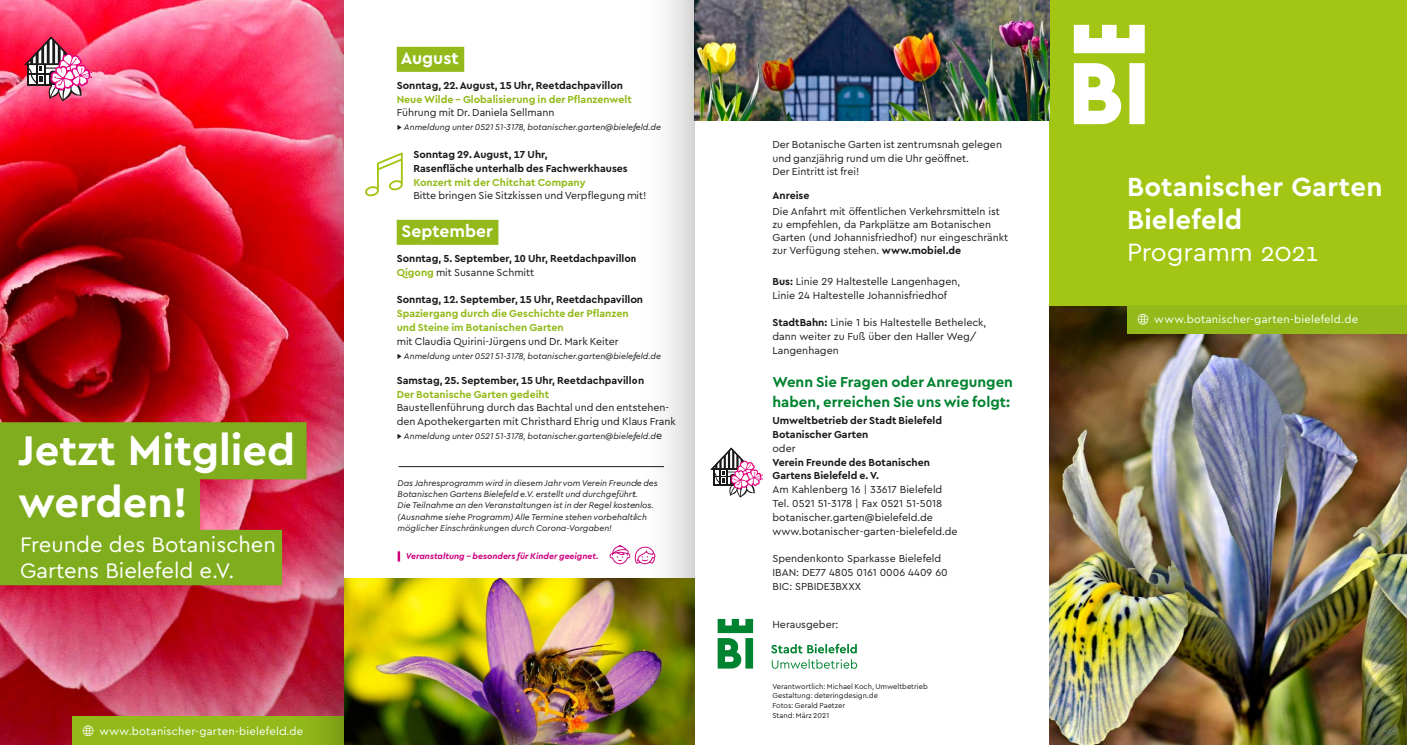
<style>
.page{position:relative;width:1407px;height:745px;background:#fff}
.page>*{position:absolute;margin:0;border:0;box-sizing:border-box;transform-origin:0 0}
.t1{font:700 43.38px/52.1px "Cera Bielefeld";color:#fff}
.t2{font:700 27.5px/33px "Cera Bielefeld";letter-spacing:.01em;color:#fff}
.t3{font:26.25px "Cera Bielefeld";letter-spacing:-.01em;color:#fff}
.t4{font:22px/26.4px "Cera Bielefeld";color:#fff}
.t5{font:700 17.5px "Cera Bielefeld";color:#fff}
.t6{font:700 15px/19.5px "Cera Bielefeld";color:#008330}
.t7{font:11.25px "Cera Bielefeld";letter-spacing:.02em;color:#fff}
.t8{font:10.62px/13.9px "Cera Bielefeld";color:#1a1a18}
.t9{font:700 10.62px/13.9px "Cera Bielefeld";color:#1a1a18}
.t10{font:700 10.62px/13.8px "Cera Bielefeld";color:#93ba1a}
.t11{font:italic 8.75px/11.2px "Cera Bielefeld";color:#1a1a18}
.t12{font:italic 700 8.75px "Cera Bielefeld";color:#cd007e}
.t13{font:7.5px/9.8px "Cera Bielefeld";color:#1a1a18}
.s1{font-style:normal;font-size:10.62px}
.s2{color:#93ba1a}
.s3{font-weight:400}
.s4{font-weight:700}
</style>
<div class="page">
<img style="left:1049px;top:305px;width:358px;height:439px">
<div style="left:1049px;top:0;width:358px;height:305px;background:#a2c613"></div>
<div style="left:1127px;top:305px;width:280px;height:28px;background:#93ba1a"></div>
<svg style="left:1137px;top:313px;width:11px;height:11px"></svg>
<svg style="left:1074px;top:25px;width:70px;height:99px"></svg>
<svg style="left:717px;top:618px;width:36px;height:50px"></svg>
<svg style="left:771px;top:643px;width:86px;height:25px"></svg>
<svg style="left:711px;top:447px;width:52px;height:50px"></svg>
<div style="left:397px;top:47px;width:67px;height:25px;background:#93ba1a"></div>
<div style="left:397px;top:220px;width:101px;height:25px;background:#93ba1a"></div>
<svg style="left:398px;top:551px;width:2px;height:10px"></svg>
<hr style="left:398px;top:466px;width:266px;height:1px;background:#1a1a18">
<svg style="left:609px;top:545px;width:26px;height:19px"></svg>
<img style="left:694px;top:0;width:355px;height:120px">
<img style="left:344px;top:578px;width:291px;height:166px">
<img style="left:0;top:0;width:284px;height:744px">
<div style="left:0;top:422px;width:306px;height:57px;background:#80ad1e"></div>
<div style="left:0;top:474px;width:200px;height:57px;background:#80ad1e"></div>
<div style="left:72px;top:716px;width:272px;height:28px;background:#93ba1a"></div>
<svg style="left:83px;top:725px;width:10px;height:10px"></svg>
<div style="left:0;top:529px;width:282px;height:29px;background:#80ad1e"></div>
<div style="left:0;top:556px;width:282px;height:29px;background:#80ad1e"></div>
<svg style="left:25px;top:37px;width:67px;height:64px"></svg>
<svg style="left:365px;top:152px;width:38px;height:44px"></svg>
<img style="left:284px;top:0;width:60px;height:744px">
<svg style="left:635px;top:0;width:59px;height:744px"></svg>
<h1 class="t1" style="left:18px;top:422px;width:278px">Jetzt Mitglied werden!</h1>
<h3 class="t4" style="left:20px;top:530px;width:257px">Freunde des Botanischen<br>Gartens Bielefeld e.V.</h3>
<p class="t7" style="left:99px;top:723px;width:205px">www.botanischer-garten-bielefeld.de</p>
<h3 class="t5" style="left:401px;top:47px;width:59px">August</h3>
<p class="t9" style="left:397px;top:78px;width:228px">Sonntag, 22. August, 15 Uhr, Reetdachpavillon</p>
<p class="t10" style="left:397px;top:92px;width:237px">Neue Wilde – Globalisierung in der Pflanzenwelt</p>
<p class="t8" style="left:397px;top:105px;width:159px">Führung mit Dr. Daniela Sellmann</p>
<p class="t11" style="left:397px;top:121px;width:266px"><span class="s1">▸</span> Anmeldung unter 0521 51-3178, botanischer.garten@bielefeld.de</p>
<p class="t9" style="left:413px;top:147px;width:216px">Sonntag 29. August, 17 Uhr,<br>Rasenfläche unterhalb des Fachwerkhauses</p>
<p class="t10" style="left:413px;top:175px;width:174px">Konzert mit der Chitchat Company</p>
<p class="t8" style="left:413px;top:188px;width:235px">Bitte bringen Sie Sitzkissen und Verpflegung mit!</p>
<h3 class="t5" style="left:402px;top:220px;width:93px">September</h3>
<p class="t9" style="left:397px;top:251px;width:242px">Sonntag, 5. September, 10 Uhr, Reetdachpavillon<br><span class="s2">Qigong</span> <span class="s3">mit Susanne Schmitt</span></p>
<p class="t9" style="left:397px;top:292px;width:248px">Sonntag, 12. September, 15 Uhr, Reetdachpavillon</p>
<p class="t10" style="left:397px;top:306px;width:233px">Spaziergang durch die Geschichte der Pflanzen und Steine im Botanischen Garten</p>
<p class="t8" style="left:397px;top:333px;width:223px">mit Claudia Quirini-Jürgens und Dr. Mark Keiter</p>
<p class="t11" style="left:397px;top:349px;width:266px"><span class="s1">▸</span> Anmeldung unter 0521 51-3178, botanischer.garten@bielefeld.de</p>
<p class="t9" style="left:397px;top:372px;width:249px">Samstag, 25. September, 15 Uhr, Reetdachpavillon</p>
<p class="t10" style="left:397px;top:386px;width:154px">Der Botanische Garten gedeiht</p>
<p class="t8" style="left:397px;top:400px;width:281px">Baustellenführung durch das Bachtal und den entstehen&shy;den Apothekergarten mit Christhard Ehrig und Klaus Frank</p>
<p class="t11" style="left:397px;top:430px;width:267px"><span class="s1">▸</span> Anmeldung unter 0521 51-3178, botanischer.garten@bielefeld.d<span class="s1">e</span></p>
<p class="t11" style="left:398px;top:476px;width:262px">Das Jahresprogramm wird in diesem Jahr vom Verein Freunde des Botanischen Gartens Bielefeld e.V. erstellt und durchgeführt.<br>Die Teilnahme an den Veranstaltungen ist in der Regel kostenlos. (Ausnahme siehe Programm) Alle Termine stehen vorbehaltlich möglicher Einschränkungen durch Corona-Vorgaben!</p>
<p class="t12" style="left:406px;top:550px;width:194px">Veranstaltung – besonders für Kinder geeignet.</p>
<p class="t8" style="left:772px;top:137px;width:231px">Der Botanische Garten ist zentrumsnah gelegen und ganzjährig rund um die Uhr geöffnet.<br>Der Eintritt ist frei!</p>
<p class="t9" style="left:772px;top:188px;width:39px">Anreise</p>
<p class="t8" style="left:772px;top:205px;width:237px;line-height:12.8px">Die Anfahrt mit öffentlichen Verkehrsmitteln ist zu empfehlen, da Parkplätze am Botanischen Garten (und Johannisfriedhof) nur eingeschränkt zur Verfügung stehen. <span class="s4">www.mobiel.de</span></p>
<p class="t8" style="left:772px;top:273px;width:189px"><span class="s4">Bus:</span> Linie 29 Haltestelle Langenhagen,<br>Linie 24 Haltestelle Johannisfriedhof</p>
<p class="t8" style="left:772px;top:315px;width:215px"><span class="s4">StadtBahn:</span> Linie 1 bis Haltestelle Betheleck, dann weiter zu Fuß über den Haller Weg/<br>Langenhagen</p>
<h3 class="t6" style="left:772px;top:371px;width:242px">Wenn Sie Fragen oder Anregungen haben, erreichen Sie uns wie folgt:</h3>
<p class="t9" style="left:772px;top:413px;width:171px">Umweltbetrieb der Stadt Bielefeld<br>Botanischer Garten</p>
<p class="t8" style="left:772px;top:440px;width:25px">oder</p>
<p class="t9" style="left:772px;top:454px;width:159px">Verein Freunde des Botanischen<br>Gartens Bielefeld e. V.</p>
<p class="t8" style="left:772px;top:482px;width:187px">Am Kahlenberg 16 | 33617 Bielefeld Tel. 0521 51-3178 | Fax 0521 51-5018 botanischer.garten@bielefeld.de www.botanischer-garten-bielefeld.de</p>
<p class="t8" style="left:772px;top:551px;width:177px">Spendenkonto Sparkasse Bielefeld<br>IBAN: DE77 4805 0161 0006 4409 60<br>BIC: SPBIDE3BXXX</p>
<p class="t8" style="left:772px;top:617px;width:67px">Herausgeber:</p>
<p class="t13" style="left:772px;top:680px;width:157px">Verantwortlich: Michael Koch, Umweltbetrieb<br>Gestaltung: deteringdesign.de<br>Fotos: Gerald Paetzer<br>Stand: März 2021</p>
<h2 class="t2" style="left:1127px;top:169px;width:257px">Botanischer Garten<br>Bielefeld</h2>
<h3 class="t3" style="left:1127px;top:234px;width:193px">Programm 2021</h3>
<p class="t7" style="left:1154px;top:312px;width:205px">www.botanischer-garten-bielefeld.de</p>
</div>
